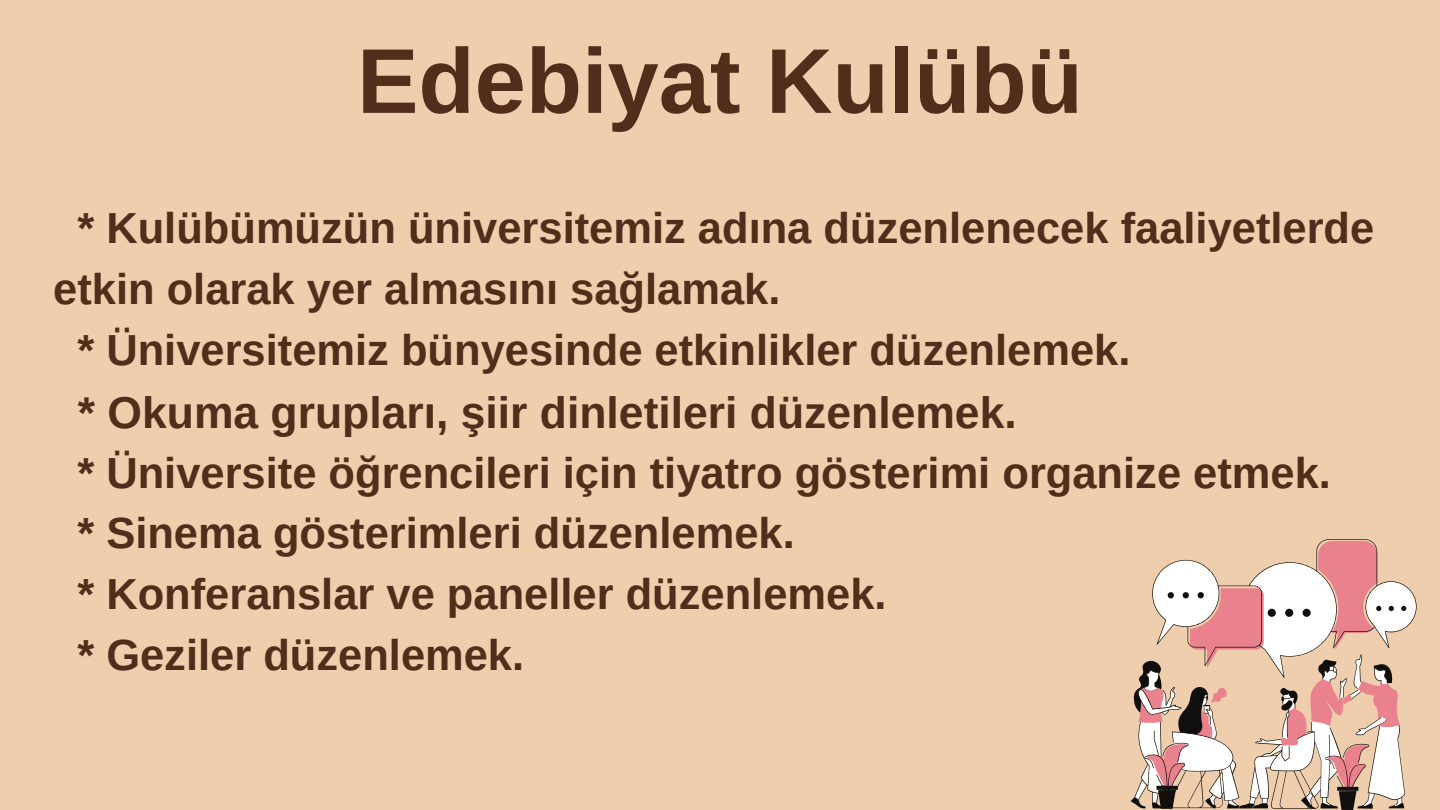
<style>
.page{position:relative;width:1440px;height:810px;background:#efcead}
.page>*{position:absolute;margin:0;border:0;box-sizing:border-box;transform-origin:0 0}
.t1{font:700 92px "Arimo";color:#522d1c}
.t2{font:700 44.5px "Arimo";color:#522d1c}
.t3{font:700 43.5px/60.8px "Arimo";color:#522d1c}
</style>
<div class="page">
<svg style="left:1152px;top:539px;width:265px;height:89px"></svg>
<svg style="left:1131px;top:592px;width:275px;height:218px"></svg>
<p class="t1" style="left:357px;top:30px;width:727px">Edebiyat Kulübü</p>
<p class="t3" style="left:53px;top:198px;width:1323px;text-indent:24px">* Kulübümüzün üniversitemiz adına düzenlenecek faaliyetlerde etkin olarak yer almasını sağlamak.</p>
<p class="t3" style="left:77px;top:319px;width:1055px">* Üniversitemiz bünyesinde etkinlikler düzenlemek.</p>
<p class="t2" style="left:78px;top:387px;width:940px">* Okuma grupları, şiir dinletileri düzenlemek.</p>
<p class="t3" style="left:77px;top:442px;width:1255px">* Üniversite öğrencileri için tiyatro gösterimi organize etmek.</p>
<p class="t3" style="left:77px;top:503px;width:719px">* Sinema gösterimleri düzenlemek.</p>
<p class="t3" style="left:77px;top:564px;width:811px">* Konferanslar ve paneller düzenlemek.</p>
<p class="t3" style="left:77px;top:624px;width:448px">* Geziler düzenlemek.</p>
</div>
